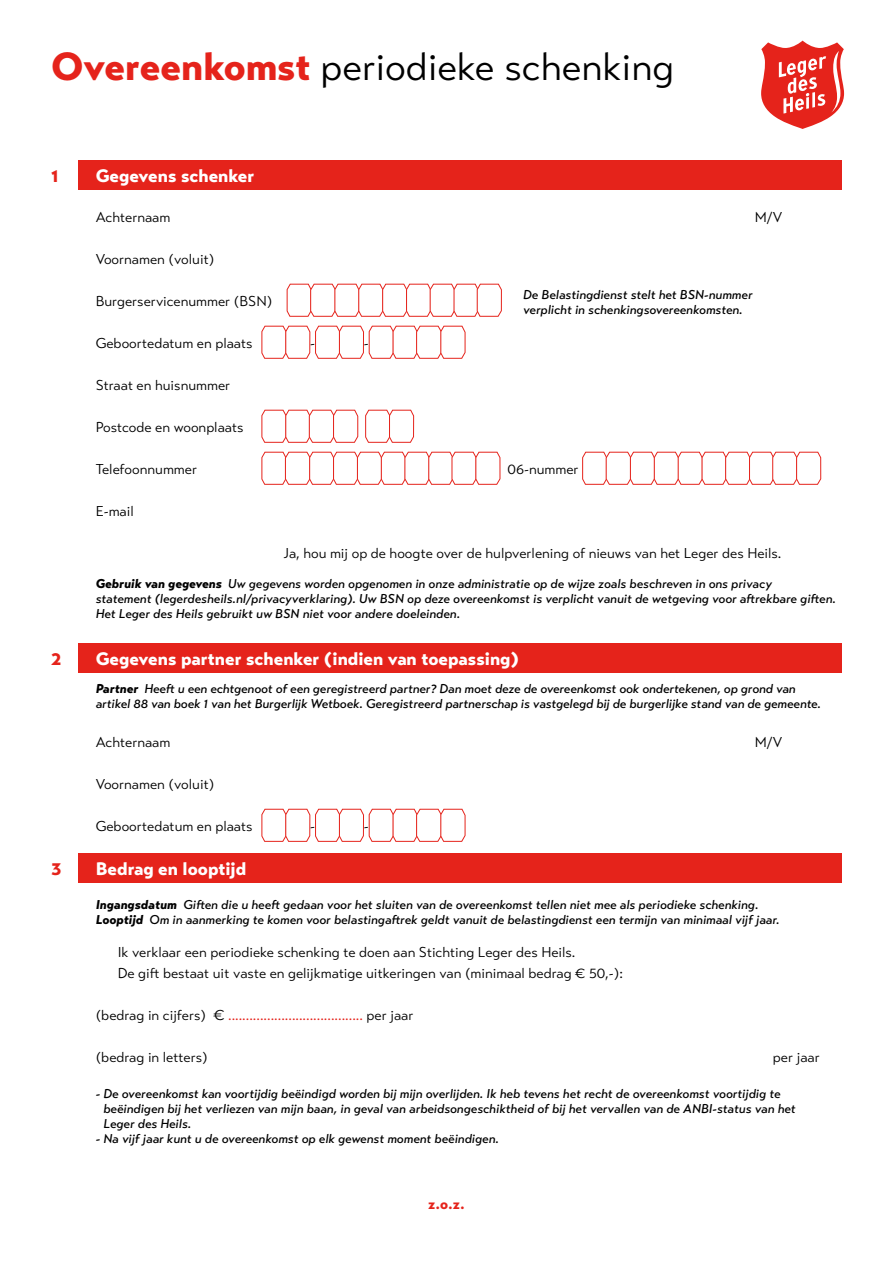
<style>
.page{position:relative;width:893px;height:1263px;background:#fff}
.page>*{position:absolute;margin:0;border:0;box-sizing:border-box;transform-origin:0 0}
.t1{font:39px "Transat Text Standard";color:#000}
.t2{font:900 18px "Transat Text";color:#fff}
.t3{font:900 18px "Transat Text";color:#e5231b}
.t4{font:14.25px/21px "Transat Text Standard";color:#000}
.t5{font:14.25px "Transat Text Standard";color:#e5231b}
.t6{font:900 14.25px "Transat Text";color:#e5231b}
.t7{font:italic 500 12.75px/15px "Transat Text";color:#000}
.s1{font-family:"Transat Text";font-weight:900;color:#e5231b}
.s2{font-weight:900}
.s3{color:#000}
</style>
<div class="page">
<svg style="left:761px;top:40px;width:84px;height:89px"></svg>
<div style="left:79px;top:160px;width:763px;height:30px;background:#e5231b"></div>
<div style="left:79px;top:643px;width:763px;height:30px;background:#e5231b"></div>
<div style="left:79px;top:853px;width:763px;height:30px;background:#e5231b"></div>
<svg style="left:286px;top:283px;width:216px;height:34px"></svg>
<svg style="left:261px;top:325px;width:205px;height:34px"></svg>
<svg style="left:261px;top:409px;width:97px;height:34px"></svg>
<svg style="left:365px;top:409px;width:49px;height:34px"></svg>
<svg style="left:261px;top:451px;width:240px;height:34px"></svg>
<svg style="left:582px;top:451px;width:239px;height:34px"></svg>
<svg style="left:261px;top:808px;width:205px;height:34px"></svg>
<h1 class="t1" style="left:51px;top:43px;width:625px"><span class="s1">Overeenkomst</span> periodieke schenking</h1>
<h2 class="t3" style="left:51px;top:164px;width:9px">1</h2>
<h2 class="t3" style="left:51px;top:647px;width:12px">2</h2>
<h2 class="t3" style="left:51px;top:857px;width:12px">3</h2>
<h2 class="t2" style="left:96px;top:164px;width:160px">Gegevens schenker</h2>
<p class="t4" style="left:96px;top:207px;width:76px">Achternaam</p>
<p class="t4" style="left:755px;top:207px;width:29px">M/V</p>
<p class="t4" style="left:96px;top:249px;width:120px">Voornamen (voluit)</p>
<p class="t4" style="left:96px;top:291px;width:178px">Burgerservicenummer (BSN)</p>
<p class="t7" style="left:523px;top:287px;width:231px">De Belastingdienst stelt het BSN-nummer verplicht in schenkingsovereenkomsten.</p>
<p class="t4" style="left:96px;top:333px;width:158px">Geboortedatum en plaats</p>
<p class="t4" style="left:310px;top:333px;width:6px">-</p>
<p class="t4" style="left:364px;top:333px;width:6px">-</p>
<p class="t4" style="left:96px;top:375px;width:136px">Straat en huisnummer</p>
<p class="t4" style="left:96px;top:417px;width:149px">Postcode en woonplaats</p>
<p class="t4" style="left:96px;top:459px;width:103px">Telefoonnummer</p>
<p class="t4" style="left:507px;top:459px;width:73px">06-nummer</p>
<p class="t4" style="left:96px;top:501px;width:40px">E-mail</p>
<p class="t4" style="left:284px;top:543px;width:499px">Ja, hou mij op de hoogte over de hulpverlening of nieuws van het Leger des Heils.</p>
<p class="t7" style="left:96px;top:576px;width:742px"><span class="s2">Gebruik van gegevens</span> Uw gegevens worden opgenomen in onze administratie op de wijze zoals beschreven in ons privacy<br>statement (legerdesheils.nl/privacyverklaring). Uw BSN op deze overeenkomst is verplicht vanuit de wetgeving voor aftrekbare giften.<br>Het Leger des Heils gebruikt uw BSN niet voor andere doeleinden.</p>
<h2 class="t2" style="left:96px;top:647px;width:425px">Gegevens partner schenker (indien van toepassing)</h2>
<p class="t7" style="left:96px;top:681px;width:727px"><span class="s2">Partner</span> Heeft u een echtgenoot of een geregistreerd partner? Dan moet deze de overeenkomst ook ondertekenen, op grond van artikel 88 van boek 1 van het Burgerlijk Wetboek. Geregistreerd partnerschap is vastgelegd bij de burgerlijke stand van de gemeente.</p>
<p class="t4" style="left:96px;top:732px;width:76px">Achternaam</p>
<p class="t4" style="left:755px;top:732px;width:29px">M/V</p>
<p class="t4" style="left:96px;top:774px;width:120px">Voornamen (voluit)</p>
<p class="t4" style="left:96px;top:816px;width:158px">Geboortedatum en plaats</p>
<p class="t4" style="left:310px;top:816px;width:6px">-</p>
<p class="t4" style="left:364px;top:816px;width:6px">-</p>
<h2 class="t2" style="left:96px;top:857px;width:152px">Bedrag en looptijd</h2>
<p class="t7" style="left:96px;top:897px;width:685px"><span class="s2">Ingangsdatum</span> Giften die u heeft gedaan voor het sluiten van de overeenkomst tellen niet mee als periodieke schenking.<br><span class="s2">Looptijd</span> Om in aanmerking te komen voor belastingaftrek geldt vanuit de belastingdienst een termijn van minimaal vijf jaar.</p>
<p class="t4" style="left:118px;top:942px;width:507px">Ik verklaar een periodieke schenking te doen aan Stichting Leger des Heils.<br>De gift bestaat uit vaste en gelijkmatige uitkeringen van (minimaal bedrag € 50,-):</p>
<p class="t5" style="left:96px;top:1007px;width:319px"><span class="s3">(bedrag in cijfers) €</span> ...................................... <span class="s3">per jaar</span></p>
<p class="t4" style="left:96px;top:1047px;width:114px">(bedrag in letters)</p>
<p class="t4" style="left:773px;top:1047px;width:48px">per jaar</p>
<p class="t7" style="left:103px;top:1086px;width:694px;text-indent:-8px">- De overeenkomst kan voortijdig beëindigd worden bij mijn overlijden. Ik heb tevens het recht de overeenkomst voortijdig te beëindigen bij het verliezen van mijn baan, in geval van arbeidsongeschiktheid of bij het vervallen van de ANBI-status van het<br>Leger des Heils.</p>
<p class="t7" style="left:96px;top:1131px;width:405px">- Na vijf jaar kunt u de overeenkomst op elk gewenst moment beëindigen.</p>
<p class="t6" style="left:428px;top:1195px;width:38px">z.o.z.</p>
</div>
